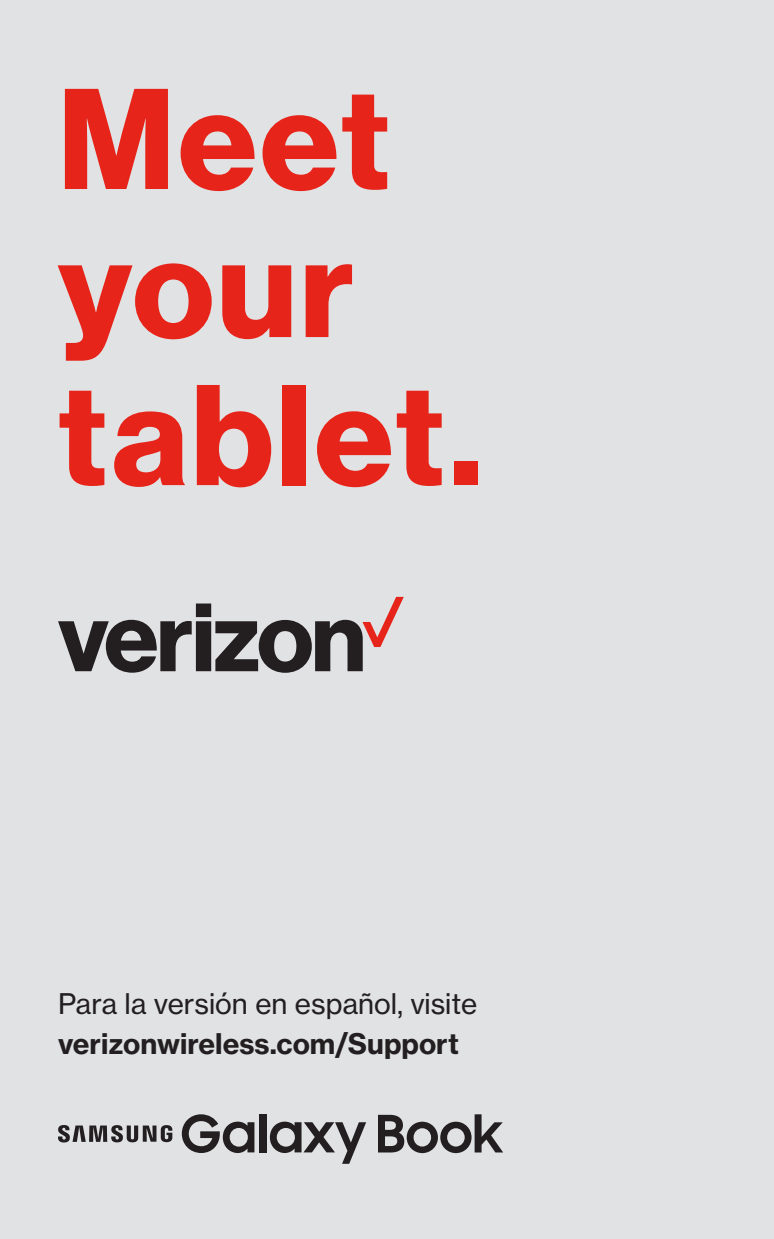
<style>
.page{position:relative;width:774px;height:1239px;background:#e1e2e4}
.page>*{position:absolute;margin:0;border:0;box-sizing:border-box;transform-origin:0 0}
.t1{font:140px/148px "N Haas Grotesk DS Std 75 Bd";letter-spacing:.025em;color:#e72419}
.Fine{font:28px "N Haas Grotesk TX Std 55 Rg";color:#231f20}
.Fine-2{font:28px "N Haas Grotesk TX Std 75 Bd";color:#231f20}
</style>
<div class="page">
<svg style="left:58px;top:597px;width:346px;height:76px"></svg>
<svg style="left:58px;top:1125px;width:114px;height:17px"></svg>
<svg style="left:270px;top:1121px;width:96px;height:42px"></svg>
<div style="left:259px;top:1114px;width:7px;height:38px;background:#231f20"></div>
<svg style="left:182px;top:1114px;width:72px;height:39px"></svg>
<svg style="left:378px;top:1114px;width:125px;height:39px"></svg>
<p class="t1" style="left:58px;top:68px;width:426px">Meet your tablet.</p>
<p class="Fine" style="left:58px;top:986px;width:421px">Para la versión en español, visite</p>
<p class="Fine-2" style="left:58px;top:1026px;width:402px">verizonwireless.com/Support</p>
</div>
